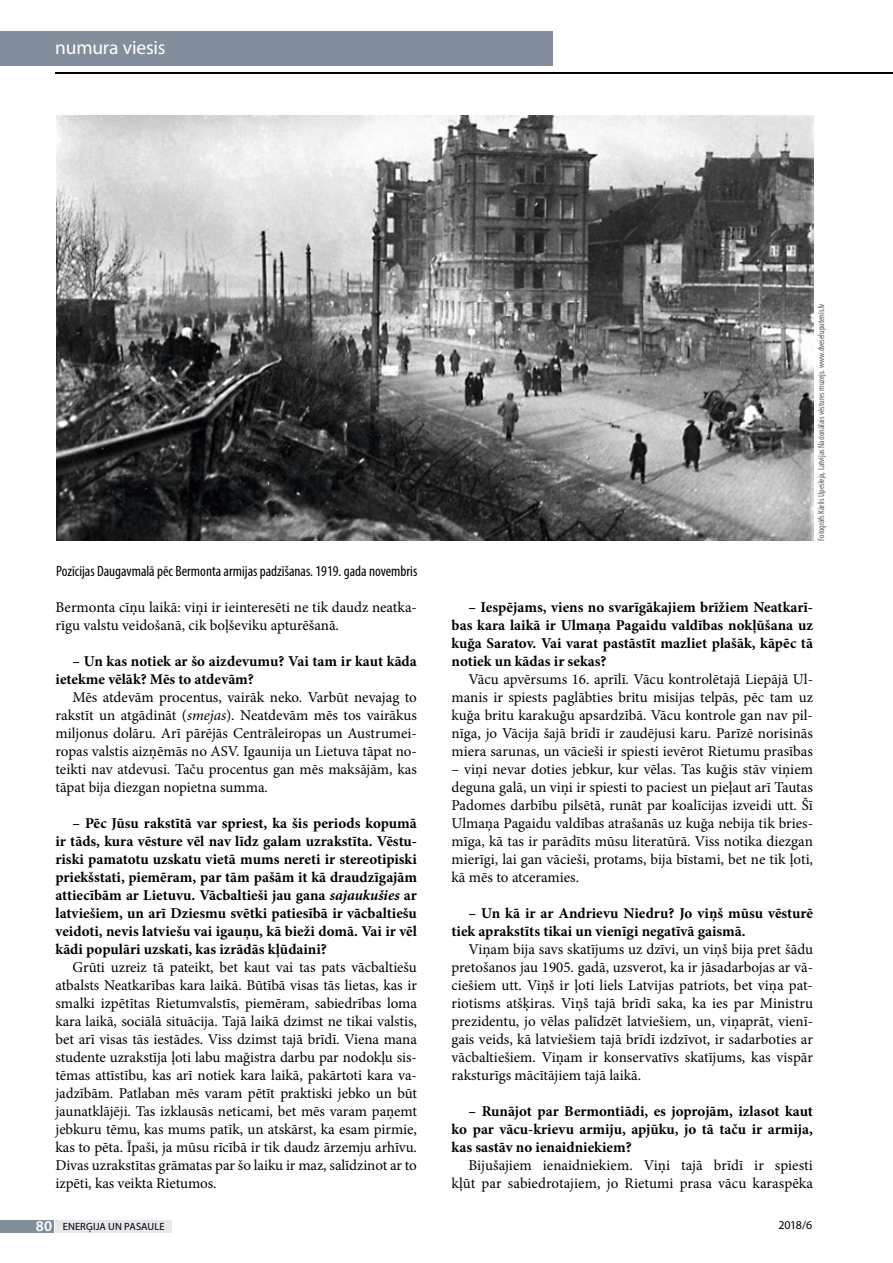
<style>
.page{position:relative;width:893px;height:1263px;background:#fff}
.page>*{position:absolute;margin:0;border:0;box-sizing:border-box;transform-origin:0 0}
.t1{font:19.5px "Myriad Pro";letter-spacing:-.01em;color:#fff}
.t2{font:15px/18px "Minion Pro";color:#000;text-align:justify}
.t3{font:700 15px/18px "Minion Pro";color:#000;text-align:justify}
.t4{font:condensed 15px "Myriad Pro";color:#000}
.t5{font:12px "Myriad Pro";color:#000}
.t6{font:10.5px "Myriad Pro";letter-spacing:.01em;color:#000}
.t7{font:condensed 9px "Myriad Pro";color:#5a5a59}
.s1{font-style:italic}
.s2{font-weight:600;font-size:15px;color:#fff}
</style>
<div class="page">
<img style="left:56px;top:116px;width:757px;height:425px">
<div style="left:0;top:1220px;width:54px;height:13px;background:#828e9c"></div>
<div style="left:55px;top:1220px;width:117px;height:13px;background:#e8e8ec"></div>
<div style="left:0;top:31px;width:553px;height:34px;background:#828e9c"></div>
<hr style="left:55px;top:72px;width:838px;height:2px;background:#000">
<h1 class="t1" style="left:55px;top:35px;width:112px">numura viesis</h1>
<p class="t4" style="left:56px;top:562px;width:363px">Pozīcijas Daugavmalā pēc Bermonta armijas padzīšanas. 1919. gada novembris</p>
<p class="t2" style="left:56px;top:598px;width:363px">Bermonta cīņu laikā: viņi ir ieinteresēti ne tik daudz neatka&shy;rīgu valstu veidošanā, cik boļševiku apturēšanā.</p>
<p class="t3" style="left:56px;top:652px;width:363px;text-indent:17px">– Un kas notiek ar šo aizdevumu? Vai tam ir kaut kāda ietekme vēlāk? Mēs to atdevām?</p>
<p class="t2" style="left:56px;top:688px;width:363px;text-indent:17px">Mēs atdevām procentus, vairāk neko. Varbūt nevajag to rakstīt un atgādināt (<span class="s1">smejas</span>). Neatdevām mēs tos vairākus miljonus dolāru. Arī pārējās Centrāleiropas un Austrumei&shy;ropas valstis aizņēmās no ASV. Igaunija un Lietuva tāpat no&shy;teikti nav atdevusi. Taču procentus gan mēs maksājām, kas tāpat bija diezgan nopietna summa.</p>
<p class="t3" style="left:56px;top:814px;width:363px;text-indent:17px">– Pēc Jūsu rakstītā var spriest, ka šis periods kopumā ir tāds, kura vēsture vēl nav līdz galam uzrakstīta. Vēstu&shy;riski pamatotu uzskatu vietā mums nereti ir stereotipiski priekšstati, piemēram, par tām pašām it kā draudzīgajām attiecībām ar Lietuvu. Vācbaltieši jau gana <span class="s1">sajaukušies</span> ar latviešiem, un arī Dziesmu svētki patiesībā ir vācbaltiešu veidoti, nevis latviešu vai igauņu, kā bieži domā. Vai ir vēl kādi populāri uzskati, kas izrādās kļūdaini?</p>
<p class="t2" style="left:56px;top:958px;width:363px;text-indent:17px">Grūti uzreiz tā pateikt, bet kaut vai tas pats vācbaltiešu atbalsts Neatkarības kara laikā. Būtībā visas tās lietas, kas ir smalki izpētītas Rietumvalstīs, piemēram, sabiedrības loma kara laikā, sociālā situācija. Tajā laikā dzimst ne tikai valstis, bet arī visas tās iestādes. Viss dzimst tajā brīdī. Viena mana studente uzrakstīja ļoti labu mağistra darbu par nodokļu sis&shy;tēmas attīstību, kas arī notiek kara laikā, pakārtoti kara va&shy;jadzībām. Patlaban mēs varam pētīt praktiski jebko un būt jaunatklājēji. Tas izklausās neticami, bet mēs varam paņemt jebkuru tēmu, kas mums patīk, un atskārst, ka esam pirmie, kas to pēta. Īpaši, ja mūsu rīcībā ir tik daudz ārzemju arhīvu.<br>Divas uzrakstītas grāmatas par šo laiku ir maz, salīdzinot ar to izpēti, kas veikta Rietumos.</p>
<p class="t6" style="left:36px;top:1220px;width:130px"><span class="s2">80</span> ENERĢIJA UN PASAULE</p>
<p class="t7" style="left:816px;top:541px;width:239px;rotate:-90deg">Fotogrāfs Kārlis Upesleja, Latvijas Nacionālais vēstures muzejs. www.dveseluputenis.lv</p>
<p class="t3" style="left:452px;top:598px;width:363px;text-indent:17px">– Iespējams, viens no svarīgākajiem brīžiem Neatkarī&shy;bas kara laikā ir Ulmaņa Pagaidu valdības nokļūšana uz kuğa Saratov. Vai varat pastāstīt mazliet plašāk, kāpēc tā notiek un kādas ir sekas?</p>
<p class="t2" style="left:452px;top:670px;width:363px;text-indent:17px">Vācu apvērsums 16. aprīlī. Vācu kontrolētajā Liepājā Ul&shy;manis ir spiests paglābties britu misijas telpās, pēc tam uz kuğa britu karakuğu apsardzībā. Vācu kontrole gan nav pil&shy;nīga, jo Vācija šajā brīdī ir zaudējusi karu. Parīzē norisinās miera sarunas, un vācieši ir spiesti ievērot Rietumu prasības</p>
<p class="t2" style="left:452px;top:760px;width:363px">– viņi nevar doties jebkur, kur vēlas. Tas kuğis stāv viņiem deguna galā, un viņi ir spiesti to paciest un pieļaut arī Tautas Padomes darbību pilsētā, runāt par koalīcijas izveidi utt. Šī Ulmaņa Pagaidu valdības atrašanās uz kuğa nebija tik bries&shy;mīga, kā tas ir parādīts mūsu literatūrā. Viss notika diezgan mierīgi, lai gan vācieši, protams, bija bīstami, bet ne tik ļoti, kā mēs to atceramies.</p>
<p class="t3" style="left:452px;top:904px;width:363px;text-indent:17px">– Un kā ir ar Andrievu Niedru? Jo viņš mūsu vēsturē tiek aprakstīts tikai un vienīgi negatīvā gaismā.</p>
<p class="t2" style="left:452px;top:940px;width:363px;text-indent:17px">Viņam bija savs skatījums uz dzīvi, un viņš bija pret šādu pretošanos jau 1905. gadā, uzsverot, ka ir jāsadarbojas ar vā&shy;ciešiem utt. Viņš ir ļoti liels Latvijas patriots, bet viņa pat&shy;riotisms atšķiras. Viņš tajā brīdī saka, ka ies par Ministru prezidentu, jo vēlas palīdzēt latviešiem, un, viņaprāt, vienī&shy;gais veids, kā latviešiem tajā brīdī izdzīvot, ir sadarboties ar vācbaltiešiem. Viņam ir konservatīvs skatījums, kas vispār raksturīgs mācītājiem tajā laikā.</p>
<p class="t3" style="left:452px;top:1102px;width:363px;text-indent:17px">– Runājot par Bermontiādi, es joprojām, izlasot kaut ko par vācu-krievu armiju, apjūku, jo tā taču ir armija, kas sastāv no ienaidniekiem?</p>
<p class="t2" style="left:452px;top:1156px;width:363px;text-align:right">Bijušajiem ienaidniekiem. Viņi tajā brīdī ir spiesti kļūt par sabiedrotajiem, jo Rietumi prasa vācu karaspēka</p>
<p class="t5" style="left:778px;top:1218px;width:35px">2018/6</p>
</div>
